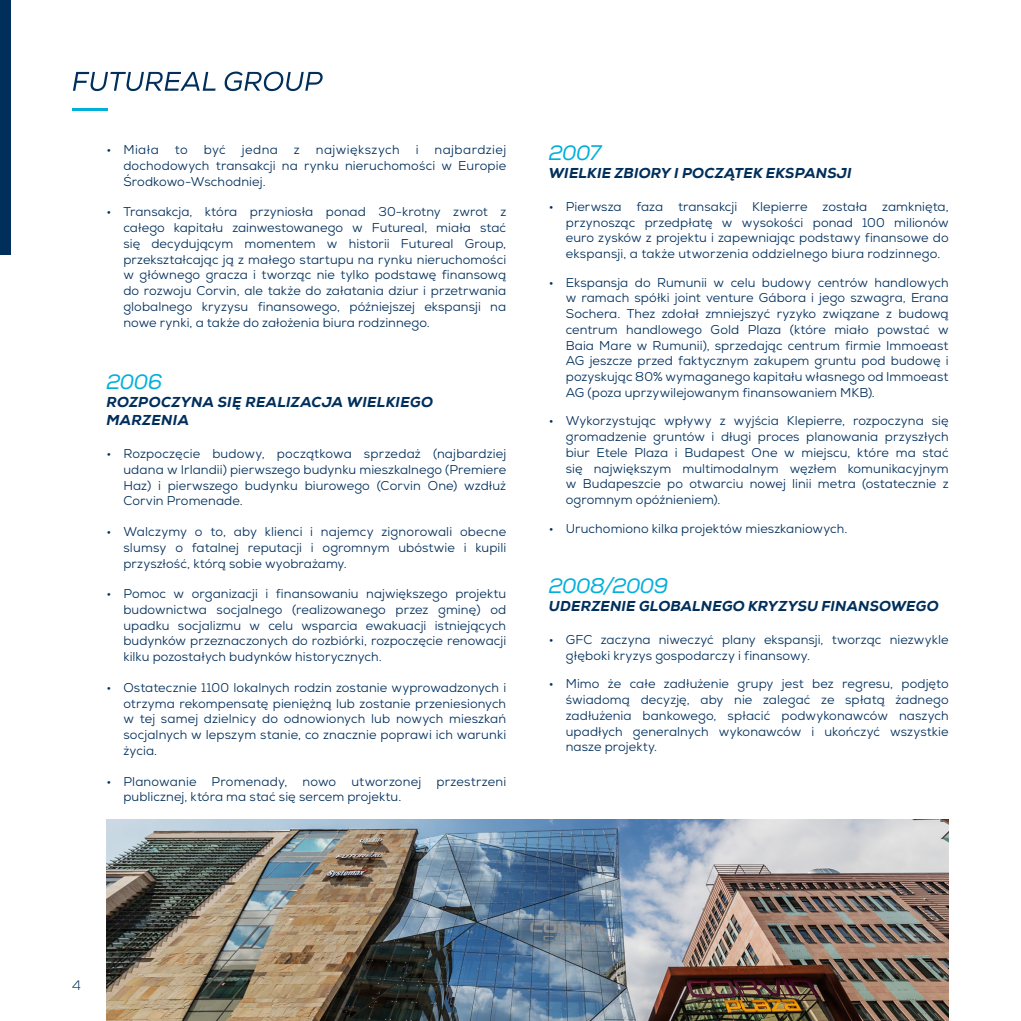
<style>
.page{position:relative;width:1021px;height:1021px;background:#fff}
.page>*{position:absolute;margin:0;border:0;box-sizing:border-box;transform-origin:0 0}
.t1{font:italic 21px "Nexa";letter-spacing:-.025em;color:#00b0db}
.t2{font:italic 800 14.25px/18px "Nexa";letter-spacing:.015em;color:#002f5c}
.t3{font:300 13.5px "Nexa";color:#002f5c}
.t4{font:12.75px/15.8px "Nexa";letter-spacing:.005em;color:#002f5c;text-align:justify}
</style>
<div class="page">
<hr style="left:72px;top:108px;width:36px;height:2px;background:#00b0db">
<svg style="left:73px;top:72px;width:143px;height:19px"></svg>
<svg style="left:224px;top:72px;width:99px;height:19px"></svg>
<img style="left:106px;top:819px;width:842px;height:201px">
<div style="left:0;top:0;width:11px;height:255px;background:#002f5c"></div>
<p class="t4" style="left:123px;top:142px;width:384px;text-indent:-17px">• Miała to być jedna z największych i najbardziej dochodowych transakcji na rynku nieruchomości w Europie Środkowo-Wschodniej.</p>
<p class="t4" style="left:123px;top:204px;width:384px;text-indent:-17px">• Transakcja, która przyniosła ponad 30-krotny zwrot z całego kapitału zainwestowanego w Futureal, miała stać się decydującym momentem w historii Futureal Group, przekształcając ją z małego startupu na rynku nieruchomości w głównego gracza i tworząc nie tylko podstawę finansową do rozwoju Corvin, ale także do załatania dziur i przetrwania globalnego kryzysu finansowego, późniejszej ekspansji na nowe rynki, a także do założenia biura rodzinnego.</p>
<h1 class="t1" style="left:106px;top:369px;width:57px">2006</h1>
<p class="t2" style="left:106px;top:393px;width:328px">ROZPOCZYNA SIĘ REALIZACJA WIELKIEGO<br>MARZENIA</p>
<p class="t4" style="left:123px;top:446px;width:384px;text-indent:-17px">• Rozpoczęcie budowy, początkowa sprzedaż (najbardziej udana w Irlandii) pierwszego budynku mieszkalnego (Premiere Haz) i pierwszego budynku biurowego (Corvin One) wzdłuż Corvin Promenade.</p>
<p class="t4" style="left:123px;top:524px;width:384px;text-indent:-17px">• Walczymy o to, aby klienci i najemcy zignorowali obecne slumsy o fatalnej reputacji i ogromnym ubóstwie i kupili przyszłość, którą sobie wyobrażamy.</p>
<p class="t4" style="left:123px;top:586px;width:384px;text-indent:-17px">• Pomoc w organizacji i finansowaniu największego projektu budownictwa socjalnego (realizowanego przez gminę) od upadku socjalizmu w celu wsparcia ewakuacji istniejących budynków przeznaczonych do rozbiórki, rozpoczęcie renowacji kilku pozostałych budynków historycznych.</p>
<p class="t4" style="left:123px;top:679px;width:384px;text-indent:-17px">• Ostatecznie 1100 lokalnych rodzin zostanie wyprowadzonych i otrzyma rekompensatę pieniężną lub zostanie przeniesionych w tej samej dzielnicy do odnowionych lub nowych mieszkań socjalnych w lepszym stanie, co znacznie poprawi ich warunki życia.</p>
<p class="t4" style="left:123px;top:773px;width:384px;text-indent:-17px">• Planowanie Promenady, nowo utworzonej przestrzeni publicznej, która ma stać się sercem projektu.</p>
<h1 class="t1" style="left:549px;top:140px;width:54px">2007</h1>
<p class="t2" style="left:549px;top:164px;width:304px">WIELKIE ZBIORY I POCZĄTEK EKSPANSJI</p>
<p class="t4" style="left:566px;top:198px;width:384px;text-indent:-17px">• Pierwsza faza transakcji Klepierre została zamknięta, przynosząc przedpłatę w wysokości ponad 100 milionów euro zysków z projektu i zapewniając podstawy finansowe do ekspansji, a także utworzenia oddzielnego biura rodzinnego.</p>
<p class="t4" style="left:566px;top:274px;width:384px;text-indent:-17px">• Ekspansja do Rumunii w celu budowy centrów handlowych w ramach spółki joint venture Gábora i jego szwagra, Erana Sochera. Thez zdołał zmniejszyć ryzyko związane z budową centrum handlowego Gold Plaza (które miało powstać w Baia Mare w Rumunii), sprzedając centrum firmie Immoeast AG jeszcze przed faktycznym zakupem gruntu pod budowę i pozyskując 80% wymaganego kapitału własnego od Immoeast AG (poza uprzywilejowanym finansowaniem MKB).</p>
<p class="t4" style="left:566px;top:413px;width:384px;text-indent:-17px">• Wykorzystując wpływy z wyjścia Klepierre, rozpoczyna się gromadzenie gruntów i długi proces planowania przyszłych biur Etele Plaza i Budapest One w miejscu, które ma stać się największym multimodalnym węzłem komunikacyjnym w Budapeszcie po otwarciu nowej linii metra (ostatecznie z ogromnym opóźnieniem).</p>
<p class="t4" style="left:549px;top:520px;width:300px">• Uruchomiono kilka projektów mieszkaniowych.</p>
<h1 class="t1" style="left:549px;top:573px;width:121px">2008/2009</h1>
<p class="t2" style="left:549px;top:597px;width:391px">UDERZENIE GLOBALNEGO KRYZYSU FINANSOWEGO</p>
<p class="t4" style="left:566px;top:632px;width:384px;text-indent:-17px">• GFC zaczyna niweczyć plany ekspansji, tworząc niezwykle głęboki kryzys gospodarczy i finansowy.</p>
<p class="t4" style="left:566px;top:676px;width:384px;text-indent:-17px">• Mimo że całe zadłużenie grupy jest bez regresu, podjęto świadomą decyzję, aby nie zalegać ze spłatą żadnego zadłużenia bankowego, spłacić podwykonawców naszych upadłych generalnych wykonawców i ukończyć wszystkie nasze projekty.</p>
<p class="t3" style="left:72px;top:977px;width:10px">4</p>
</div>
